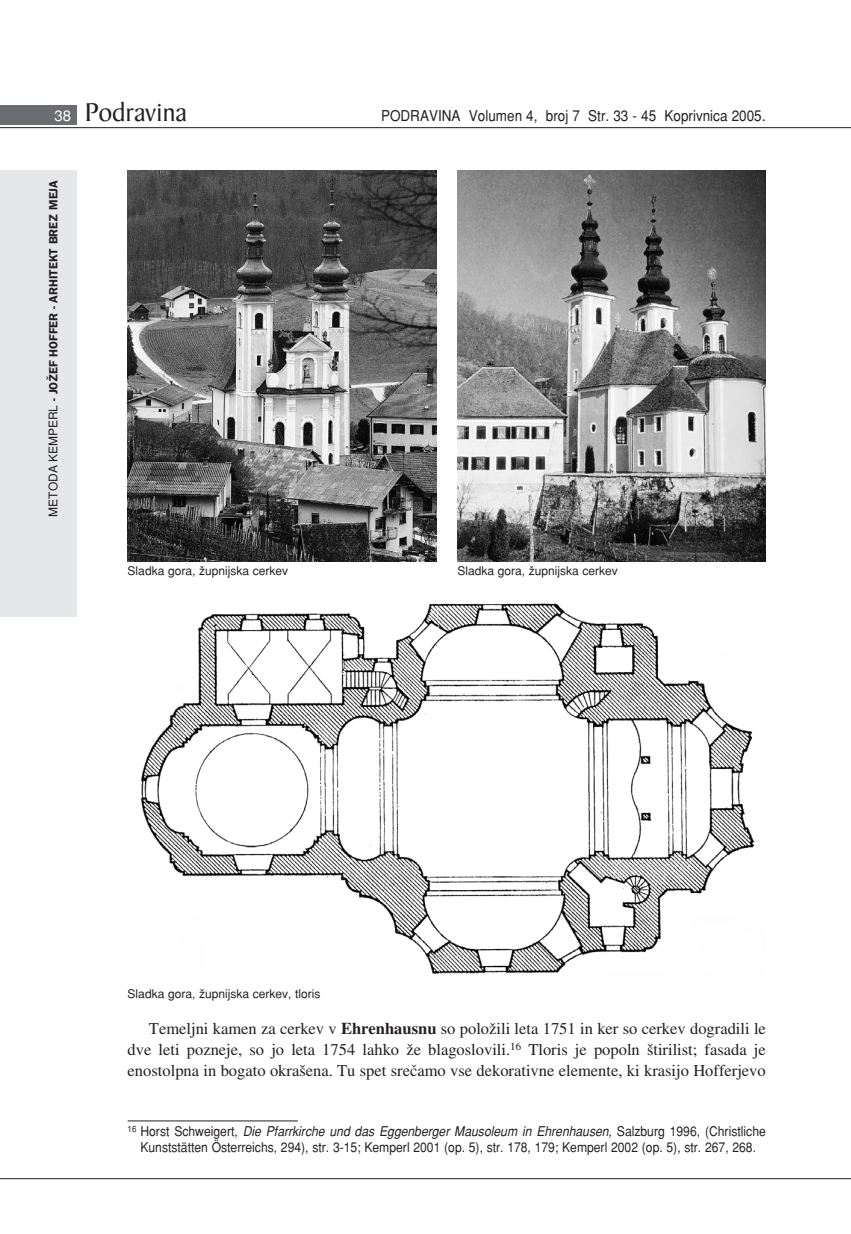
<style>
.page{position:relative;width:851px;height:1234px;background:#fff}
.page>*{position:absolute;margin:0;border:0;box-sizing:border-box;transform-origin:0 0}
.t1{font:500 27.6px "MER Baker Signet";color:#231f20}
.t2{font:500 16.5px/21px "MER Times";color:#231f20;text-align:justify}
.t3{font:500 15px "MER Helvetica";color:#231f20;scale:.9 1}
.t4{font:500 13.5px/16.2px "MER Helvetica";color:#231f20;text-align:center;scale:.9 1}
.t5{font:500 12px "MER Helvetica";color:#231f20}
.t6{font:700 12px "MER Franklin Gothic";letter-spacing:-.005em;color:#231f20}
.s1{font-family:"MER Helvetica";font-size:15px;color:#fff}
.s2{font-family:"MER Helvetica";font-weight:500}
.s3{font-weight:700}
.s4{font-style:italic}
</style>
<div class="page">
<div style="left:0;top:105px;width:77px;height:19px;background:#6c6d70"></div>
<hr style="left:0;top:127px;width:850px;height:1px;background:#231f20">
<hr style="left:0;top:1177px;width:850px;height:1px;background:#231f20">
<div style="left:0;top:170px;width:77px;height:447px;background:#e6e7e9"></div>
<img style="left:128px;top:170px;width:308px;height:391px">
<img style="left:457px;top:170px;width:308px;height:391px">
<img style="left:140px;top:603px;width:615px;height:371px">
<hr style="left:128px;top:1120px;width:170px;height:1px;background:#231f20">
<h1 class="t1" style="left:55px;top:101px;width:134px"><span class="s1">38</span> Podravina</h1>
<p class="t3" style="left:381px;top:110px;width:429px">PODRAVINA Volumen 4, broj 7 Str. 33 - 45 Koprivnica 2005.</p>
<p class="t6" style="left:49px;top:516px;width:338px;rotate:-90deg"><span class="s2">METODA KEMPERL</span> - JOŽEF HOFFER - ARHITEKT BREZ MEJA</p>
<p class="t5" style="left:128px;top:566px;width:162px">Sladka gora, župnijska cerkev</p>
<p class="t5" style="left:457px;top:566px;width:162px">Sladka gora, župnijska cerkev</p>
<p class="t5" style="left:128px;top:988px;width:194px">Sladka gora, župnijska cerkev, tloris</p>
<p class="t2" style="left:128px;top:1019px;width:639px;text-indent:21px">Temeljni kamen za cerkev v <span class="s3">Ehrenhausnu</span> so položili leta 1751 in ker so cerkev dogradili le dve leti pozneje, so jo leta 1754 lahko že blagoslovili.<sup>16</sup> Tloris je popoln štirilist; fasada je enostolpna in bogato okrašena. Tu spet srečamo vse dekorativne elemente, ki krasijo Hofferjevo</p>
<p class="t4" style="left:128px;top:1123px;width:710px"><sup>16</sup> Horst Schweigert, <span class="s4">Die Pfarrkirche und das Eggenberger Mausoleum in Ehrenhausen,</span> Salzburg 1996, (Christliche<br>Kunststätten Österreichs, 294), str. 3-15; Kemperl 2001 (op. 5), str. 178, 179; Kemperl 2002 (op. 5), str. 267, 268.</p>
</div>
